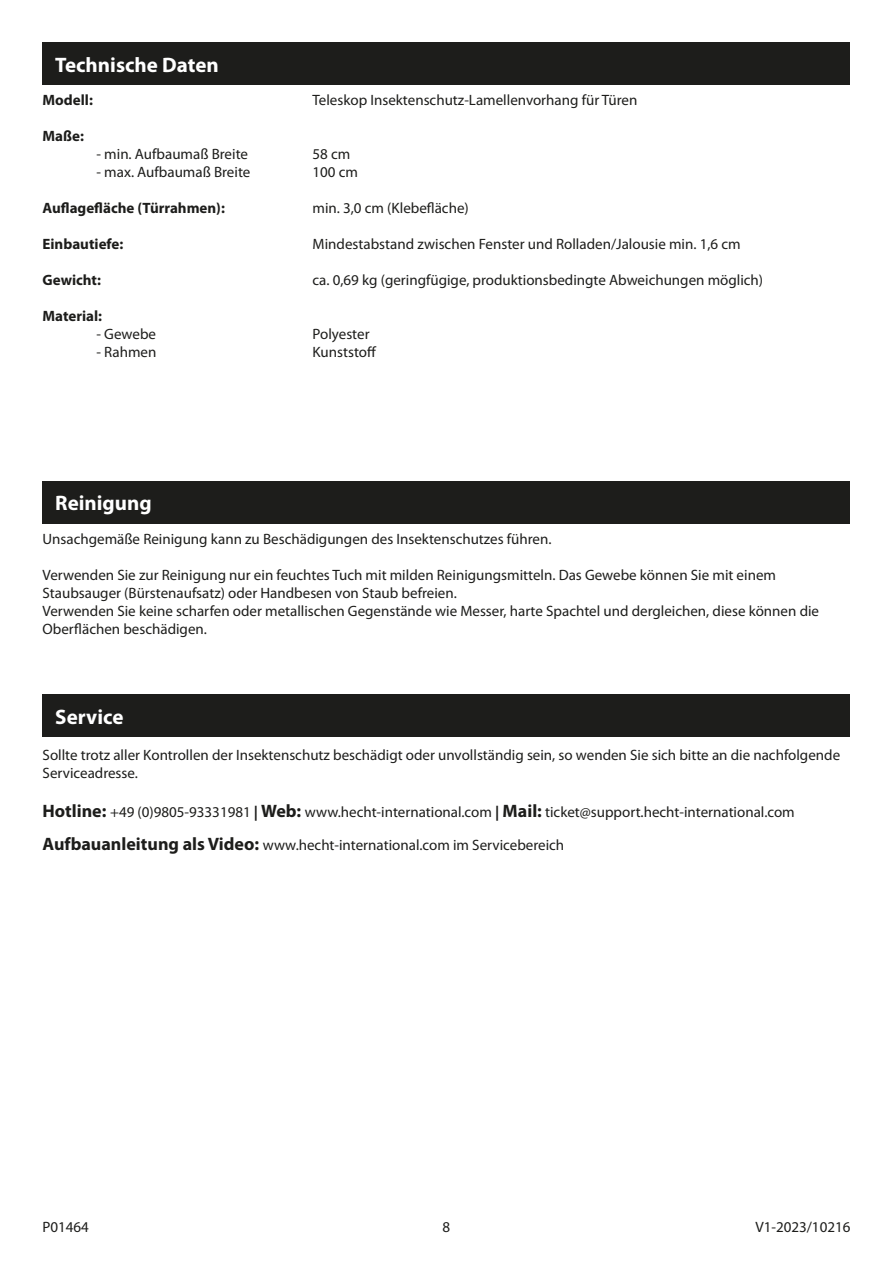
<style>
.page{position:relative;width:893px;height:1263px;background:#fff}
.page>*{position:absolute;margin:0;border:0;box-sizing:border-box;transform-origin:0 0}
.Überschrift_Balken{font:700 21px "Myriad Pro";color:#fff}
.Fließtext{font:15px/18px "Myriad Pro";color:#1d1d1b}
.Fließtext-2{font:700 15px "Myriad Pro";color:#1d1d1b}
.s1{font-weight:700;font-size:18px}
.s2{font-weight:700}
</style>
<div class="page">
<div style="left:43px;top:481px;width:807px;height:43px;background:#1d1d1b"></div>
<div style="left:43px;top:694px;width:807px;height:43px;background:#1d1d1b"></div>
<div style="left:43px;top:43px;width:807px;height:42px;background:#1d1d1b"></div>
<p class="Überschrift_Balken" style="left:55px;top:51px;width:165px">Technische Daten</p>
<p class="Fließtext-2" style="left:43px;top:90px;width:52px">Modell:</p>
<p class="Fließtext" style="left:313px;top:91px;width:326px">Teleskop Insektenschutz-Lamellenvorhang für Türen</p>
<p class="Fließtext-2" style="left:43px;top:126px;width:43px">Maße:</p>
<p class="Fließtext" style="left:97px;top:145px;width:153px">- min. Aufbaumaß Breite</p>
<p class="Fließtext" style="left:313px;top:145px;width:39px">58 cm</p>
<p class="Fließtext" style="left:97px;top:163px;width:155px">- max. Aufbaumaß Breite</p>
<p class="Fließtext" style="left:313px;top:163px;width:47px">100 cm</p>
<p class="Fließtext-2" style="left:43px;top:198px;width:184px">Auflagefläche (Türrahmen):</p>
<p class="Fließtext" style="left:313px;top:199px;width:158px">min. 3,0 cm (Klebefläche)</p>
<p class="Fließtext-2" style="left:43px;top:234px;width:82px">Einbautiefe:</p>
<p class="Fließtext" style="left:313px;top:235px;width:430px">Mindestabstand zwischen Fenster und Rolladen/Jalousie min. 1,6 cm</p>
<p class="Fließtext-2" style="left:43px;top:270px;width:60px">Gewicht:</p>
<p class="Fließtext" style="left:313px;top:271px;width:452px">ca. 0,69 kg (geringfügige, produktionsbedingte Abweichungen möglich)</p>
<p class="Fließtext-2" style="left:43px;top:306px;width:61px">Material:</p>
<p class="Fließtext" style="left:97px;top:325px;width:61px">- Gewebe</p>
<p class="Fließtext" style="left:313px;top:325px;width:59px">Polyester</p>
<p class="Fließtext" style="left:97px;top:343px;width:61px">- Rahmen</p>
<p class="Fließtext" style="left:313px;top:343px;width:65px">Kunststoff</p>
<p class="Überschrift_Balken" style="left:55px;top:490px;width:98px">Reinigung</p>
<p class="Fließtext" style="left:43px;top:529px;width:511px">Unsachgemäße Reinigung kann zu Beschädigungen des Insektenschutzes führen.</p>
<p class="Fließtext" style="left:43px;top:565px;width:735px">Verwenden Sie zur Reinigung nur ein feuchtes Tuch mit milden Reinigungsmitteln. Das Gewebe können Sie mit einem<br>Staubsauger (Bürstenaufsatz) oder Handbesen von Staub befreien.</p>
<p class="Fließtext" style="left:43px;top:601px;width:778px">Verwenden Sie keine scharfen oder metallischen Gegenstände wie Messer, harte Spachtel und dergleichen, diese können die<br>Oberflächen beschädigen.</p>
<p class="Überschrift_Balken" style="left:55px;top:703px;width:70px">Service</p>
<p class="Fließtext" style="left:43px;top:745px;width:799px">Sollte trotz aller Kontrollen der Insektenschutz beschädigt oder unvollständig sein, so wenden Sie sich bitte an die nachfolgende</p>
<p class="Fließtext" style="left:43px;top:763px;width:97px">Serviceadresse.</p>
<p class="Fließtext" style="left:43px;top:803px;width:754px"><span class="s1">Hotline:</span> +49 (0)9805-93331981 <span class="s2">|</span> <span class="s1">Web:</span> www.hecht-international.com <span class="s2">|</span> <span class="s1">Mail:</span> ticket@support.hecht-international.com</p>
<p class="Fließtext" style="left:43px;top:836px;width:523px"><span class="s1">Aufbauanleitung als Video:</span> www.hecht-international.com im Servicebereich</p>
<p class="Fließtext" style="left:43px;top:1217px;width:48px">P01464</p>
<p class="Fließtext" style="left:443px;top:1217px;width:9px">8</p>
<p class="Fließtext" style="left:755px;top:1217px;width:97px">V1-2023/10216</p>
</div>
